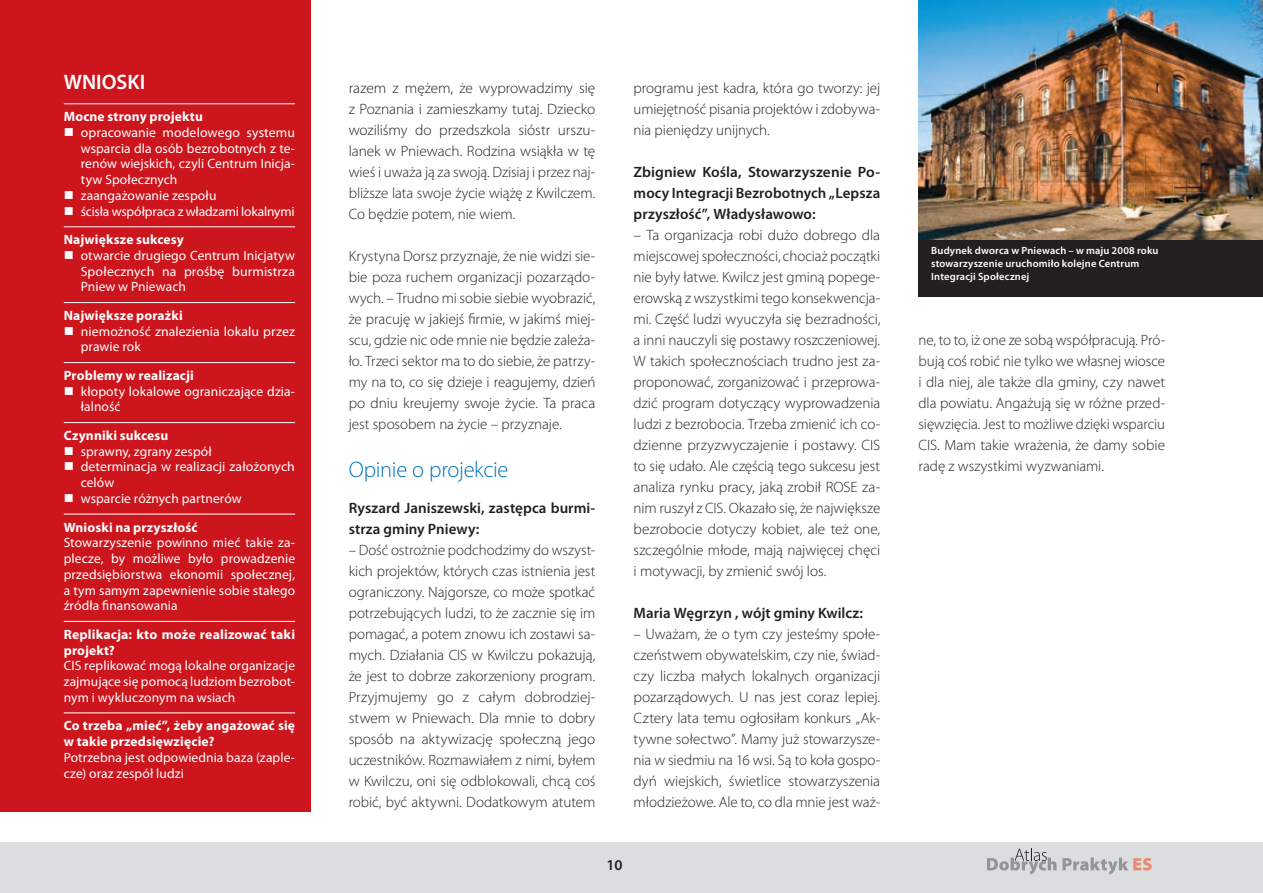
<style>
.page{position:relative;width:1263px;height:893px;background:#fff}
.page>*{position:absolute;margin:0;border:0;box-sizing:border-box;transform-origin:0 0}
.t1{font:300 22.5px "Myriad Pro";letter-spacing:-.015em;color:#0072bc}
.t2{font:600 21px "Myriad Pro";color:#fff}
.t3{font:300 15px/21px "Myriad Pro";letter-spacing:-.005em;color:#231f20;text-align:justify}
.t4{font:600 15px/21px "Myriad Pro";letter-spacing:.005em;color:#231f20}
.t5{font:13.5px/15.8px "Myriad Pro";letter-spacing:.005em;color:#fff}
.t6{font:700 13.5px/15.8px "Myriad Pro";letter-spacing:.01em;color:#fff}
.t7{font:600 10.5px/12.6px "Myriad Pro";letter-spacing:.015em;color:#fff}
.s1{font-weight:700}
</style>
<div class="page">
<div style="left:0;top:842px;width:1263px;height:51px;background:#dcdddf"></div>
<svg style="left:987px;top:848px;width:69px;height:26px"></svg>
<svg style="left:1062px;top:857px;width:90px;height:17px"></svg>
<div style="left:0;top:0;width:310px;height:812px;background:#cd151d"></div>
<hr style="left:64px;top:103px;width:231px;height:1px;background:#fff">
<hr style="left:64px;top:226px;width:231px;height:1px;background:#fff">
<hr style="left:64px;top:302px;width:231px;height:1px;background:#fff">
<hr style="left:64px;top:362px;width:231px;height:1px;background:#fff">
<hr style="left:64px;top:422px;width:231px;height:1px;background:#fff">
<hr style="left:64px;top:514px;width:231px;height:1px;background:#fff">
<hr style="left:64px;top:621px;width:231px;height:1px;background:#fff">
<hr style="left:64px;top:712px;width:231px;height:1px;background:#fff">
<img style="left:918px;top:0;width:345px;height:240px">
<div style="left:918px;top:240px;width:345px;height:57px;background:#231f20"></div>
<h2 class="t2" style="left:64px;top:68px;width:83px">WNIOSKI</h2>
<p class="t6" style="left:64px;top:108px;width:141px">Mocne strony projektu</p>
<p class="t5" style="left:81px;top:124px;width:216px;text-align:justify;text-indent:-17px">■ opracowanie modelowego systemu wsparcia dla osób bezrobotnych z te&shy;renów wiejskich, czyli Centrum Inicja&shy;tyw Społecznych</p>
<p class="t5" style="left:64px;top:187px;width:154px">■ zaangażowanie zespołu</p>
<p class="t5" style="left:64px;top:197px;width:232px;line-height:28.5px">■ ścisła współpraca z władzami lokalnymi<br><span class="s1">Największe sukcesy</span></p>
<p class="t5" style="left:81px;top:247px;width:216px;text-align:justify;text-indent:-17px">■ otwarcie drugiego Centrum Inicjatyw Społecznych na prośbę burmistrza Pniew w Pniewach</p>
<p class="t6" style="left:64px;top:307px;width:120px">Największe porażki</p>
<p class="t5" style="left:81px;top:323px;width:216px;text-indent:-17px">■ niemożność znalezienia lokalu przez prawie rok</p>
<p class="t6" style="left:64px;top:367px;width:132px">Problemy w realizacji</p>
<p class="t5" style="left:81px;top:383px;width:216px;text-indent:-17px">■ kłopoty lokalowe ograniczające dzia&shy;łalność</p>
<p class="t6" style="left:64px;top:427px;width:106px">Czynniki sukcesu</p>
<p class="t5" style="left:64px;top:443px;width:150px">■ sprawny, zgrany zespół</p>
<p class="t5" style="left:81px;top:459px;width:216px;text-indent:-17px">■ determinacja w realizacji założonych celów</p>
<p class="t5" style="left:64px;top:484px;width:179px;line-height:28.5px">■ wsparcie różnych partnerów<br><span class="s1">Wnioski na przyszłość</span></p>
<p class="t5" style="left:64px;top:535px;width:233px;text-align:justify">Stowarzyszenie powinno mieć takie za&shy;plecze, by możliwe było prowadzenie przedsiębiorstwa ekonomii społecznej, a tym samym zapewnienie sobie stałego źródła finansowania</p>
<p class="t6" style="left:64px;top:626px;width:233px">Replikacja: kto może realizować taki projekt?</p>
<p class="t5" style="left:64px;top:658px;width:233px;text-align:justify">CIS replikować mogą lokalne organizacje zajmujące się pomocą ludziom bezrobot&shy;nym i wykluczonym na wsiach</p>
<p class="t6" style="left:64px;top:717px;width:233px">Co trzeba „mieć”, żeby angażować się w takie przedsięwzięcie?</p>
<p class="t5" style="left:64px;top:749px;width:233px">Potrzebna jest odpowiednia baza (zaple&shy;cze) oraz zespół ludzi</p>
<p class="t3" style="left:349px;top:78px;width:248px">razem z mężem, że wyprowadzimy się z Poznania i zamieszkamy tutaj. Dziecko woziliśmy do przedszkola sióstr urszu&shy;lanek w Pniewach. Rodzina wsiąkła w tę wieś i uważa ją za swoją. Dzisiaj i przez naj&shy;bliższe lata swoje życie wiążę z Kwilczem.<br>Co będzie potem, nie wiem.</p>
<p class="t3" style="left:349px;top:246px;width:248px">Krystyna Dorsz przyznaje, że nie widzi sie&shy;bie poza ruchem organizacji pozarządo&shy;wych. – Trudno mi sobie siebie wyobrazić, że pracuję w jakiejś firmie, w jakimś miej&shy;scu, gdzie nic ode mnie nie będzie zależa&shy;ło. Trzeci sektor ma to do siebie, że patrzy&shy;my na to, co się dzieje i reagujemy, dzień po dniu kreujemy swoje życie. Ta praca jest sposobem na życie – przyznaje.</p>
<h1 class="t1" style="left:349px;top:456px;width:161px">Opinie o projekcie</h1>
<p class="t4" style="left:349px;top:497px;width:248px">Ryszard Janiszewski, zastępca burmi&shy;strza gminy Pniewy:</p>
<p class="t3" style="left:349px;top:540px;width:248px">– Dość ostrożnie podchodzimy do wszyst&shy;kich projektów, których czas istnienia jest ograniczony. Najgorsze, co może spotkać potrzebujących ludzi, to że zacznie się im pomagać, a potem znowu ich zostawi sa&shy;mych. Działania CIS w Kwilczu pokazują, że jest to dobrze zakorzeniony program.<br>Przyjmujemy go z całym dobrodziej&shy;stwem w Pniewach. Dla mnie to dobry sposób na aktywizację społeczną jego uczestników. Rozmawiałem z nimi, byłem w Kwilczu, oni się odblokowali, chcą coś robić, być aktywni. Dodatkowym atutem</p>
<p class="t3" style="left:634px;top:78px;width:248px">programu jest kadra, która go tworzy: jej umiejętność pisania projektów i zdobywa&shy;nia pieniędzy unijnych.</p>
<p class="t4" style="left:634px;top:161px;width:248px;text-align:justify">Zbigniew Kośla, Stowarzyszenie Po&shy;mocy Integracji Bezrobotnych „Lepsza przyszłość”, Władysławowo:</p>
<p class="t3" style="left:634px;top:225px;width:248px">– Ta organizacja robi dużo dobrego dla miejscowej społeczności, chociaż początki nie były łatwe. Kwilcz jest gminą popege&shy;erowską z wszystkimi tego konsekwencja&shy;mi. Część ludzi wyuczyła się bezradności, a inni nauczyli się postawy roszczeniowej.<br>W takich społecznościach trudno jest za&shy;proponować, zorganizować i przeprowa&shy;dzić program dotyczący wyprowadzenia ludzi z bezrobocia. Trzeba zmienić ich co&shy;dzienne przyzwyczajenie i postawy. CIS to się udało. Ale częścią tego sukcesu jest analiza rynku pracy, jaką zrobił ROSE za&shy;nim ruszył z CIS. Okazało się, że największe bezrobocie dotyczy kobiet, ale też one, szczególnie młode, mają najwięcej chęci i motywacji, by zmienić swój los.</p>
<p class="t4" style="left:634px;top:602px;width:231px">Maria Węgrzyn , wójt gminy Kwilcz:</p>
<p class="t3" style="left:634px;top:624px;width:248px">– Uważam, że o tym czy jesteśmy społe&shy;czeństwem obywatelskim, czy nie, świad&shy;czy liczba małych lokalnych organizacji pozarządowych. U nas jest coraz lepiej.<br>Cztery lata temu ogłosiłam konkurs „Ak&shy;tywne sołectwo”. Mamy już stowarzysze&shy;nia w siedmiu na 16 wsi. Są to koła gospo&shy;dyń wiejskich, świetlice stowarzyszenia młodzieżowe. Ale to, co dla mnie jest waż-</p>
<p class="t4" style="left:606px;top:854px;width:18px">10</p>
<p class="t7" style="left:931px;top:244px;width:229px">Budynek dworca w Pniewach – w maju 2008 roku stowarzyszenie uruchomiło kolejne Centrum<br>Integracji Społecznej</p>
<p class="t3" style="left:918px;top:330px;width:248px">ne, to to, iż one ze sobą współpracują. Pró&shy;bują coś robić nie tylko we własnej wiosce i dla niej, ale także dla gminy, czy nawet dla powiatu. Angażują się w różne przed&shy;sięwzięcia. Jest to możliwe dzięki wsparciu CIS. Mam takie wrażenia, że damy sobie radę z wszystkimi wyzwaniami.</p>
</div>
